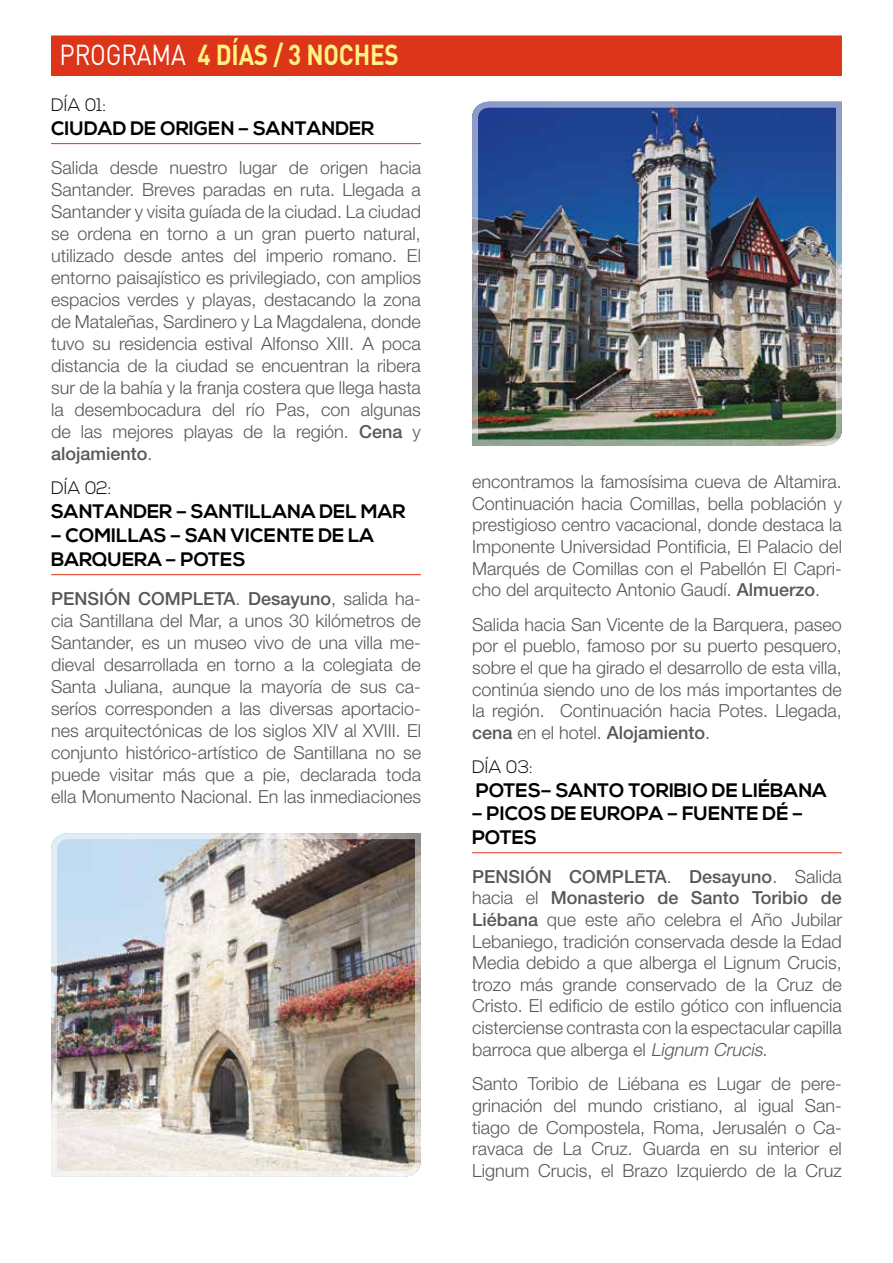
<style>
.page{position:relative;width:893px;height:1263px;background:#fff}
.page>*{position:absolute;margin:0;border:0;box-sizing:border-box;transform-origin:0 0}
.t1{font:700 28.5px "DIN Pro";letter-spacing:-.01em;color:#fff381;scale:.85 1}
.t2{font:700 19.5px/23.9px "Nexa";color:#000}
.t3{font:300 18px/22px "Helvetica Neue LT Std";color:#58585a;text-align:justify}
.t4{font:300 18px "Nexa";color:#000}
.s1{font-weight:400;color:#fff}
.s2{font-weight:500}
.s3{font-style:italic}
</style>
<div class="page">
<hr style="left:51px;top:143px;width:370px;height:1px;background:#dd3519">
<hr style="left:51px;top:574px;width:370px;height:1px;background:#dd3519">
<hr style="left:472px;top:852px;width:370px;height:1px;background:#dd3519">
<img style="left:51px;top:833px;width:370px;height:344px">
<img style="left:472px;top:101px;width:370px;height:345px">
<div style="left:51px;top:35px;width:791px;height:41px;background:#dd3519"></div>
<h1 class="t1" style="left:60px;top:36px;width:400px"><span class="s1">PROGRAMA</span> 4 DÍAS / 3 NOCHES</h1>
<p class="t4" style="left:51px;top:94px;width:57px">DÍA 01:</p>
<p class="t2" style="left:51px;top:117px;width:325px">CIUDAD DE ORIGEN – SANTANDER</p>
<p class="t3" style="left:51px;top:156px;width:371px">Salida desde nuestro lugar de origen hacia Santander. Breves paradas en ruta. Llegada a Santander y visita guíada de la ciudad. La ciudad se ordena en torno a un gran puerto natural, utilizado desde antes del imperio romano. El entorno paisajístico es privilegiado, con amplios espacios verdes y playas, destacando la zona de Mataleñas, Sardinero y La Magdalena, donde tuvo su residencia estival Alfonso XIII. A poca distancia de la ciudad se encuentran la ribera sur de la bahía y la franja costera que llega hasta la desembocadura del río Pas, con algunas de las mejores playas de la región. <span class="s2">Cena</span> y <span class="s2">alojamiento</span>.</p>
<p class="t4" style="left:51px;top:478px;width:62px">DÍA 02:</p>
<p class="t2" style="left:51px;top:500px;width:356px">SANTANDER – SANTILLANA DEL MAR</p>
<p class="t2" style="left:51px;top:524px;width:325px">– COMILLAS – SAN VICENTE DE LA<br>BARQUERA – POTES</p>
<p class="t3" style="left:51px;top:587px;width:371px"><span class="s2">PENSIÓN COMPLETA</span>. <span class="s2">Desayuno</span>, salida ha&shy;cia Santillana del Mar, a unos 30 kilómetros de Santander, es un museo vivo de una villa me&shy;dieval desarrollada en torno a la colegiata de Santa Juliana, aunque la mayoría de sus ca&shy;seríos corresponden a las diversas aportacio&shy;nes arquitectónicas de los siglos XIV al XVIII. El conjunto histórico-artístico de Santillana no se puede visitar más que a pie, declarada toda ella Monumento Nacional. En las inmediaciones</p>
<p class="t3" style="left:472px;top:470px;width:371px;line-height:21.6px">encontramos la famosísima cueva de Altamira.<br>Continuación hacia Comillas, bella población y prestigioso centro vacacional, donde destaca la Imponente Universidad Pontificia, El Palacio del Marqués de Comillas con el Pabellón El Capri&shy;cho del arquitecto Antonio Gaudí. <span class="s2">Almuerzo</span>.</p>
<p class="t3" style="left:472px;top:613px;width:371px;line-height:21.6px">Salida hacia San Vicente de la Barquera, paseo por el pueblo, famoso por su puerto pesquero, sobre el que ha girado el desarrollo de esta villa, continúa siendo uno de los más importantes de la región. Continuación hacia Potes. Llegada, <span class="s2">cena</span> en el hotel. <span class="s2">Alojamiento</span>.</p>
<p class="t4" style="left:472px;top:757px;width:63px">DÍA 03:</p>
<p class="t2" style="left:476px;top:779px;width:352px">POTES– SANTO TORIBIO DE LIÉBANA</p>
<p class="t2" style="left:472px;top:803px;width:332px;line-height:23.4px">– PICOS DE EUROPA – FUENTE DÉ –<br>POTES</p>
<p class="t3" style="left:472px;top:865px;width:371px;line-height:21.6px"><span class="s2">PENSIÓN COMPLETA</span>. <span class="s2">Desayuno</span>. Salida hacia el <span class="s2">Monasterio de Santo Toribio de Liébana</span> que este año celebra el Año Jubilar Lebaniego, tradición conservada desde la Edad Media debido a que alberga el Lignum Crucis, trozo más grande conservado de la Cruz de Cristo. El edificio de estilo gótico con influencia cisterciense contrasta con la espectacular capilla barroca que alberga el <span class="s3">Lignum Crucis</span>.</p>
<p class="t3" style="left:472px;top:1073px;width:371px;line-height:21.6px">Santo Toribio de Liébana es Lugar de pere&shy;grinación del mundo cristiano, al igual San&shy;tiago de Compostela, Roma, Jerusalén o Ca&shy;ravaca de La Cruz. Guarda en su interior el Lignum Crucis, el Brazo Izquierdo de la Cruz</p>
</div>
